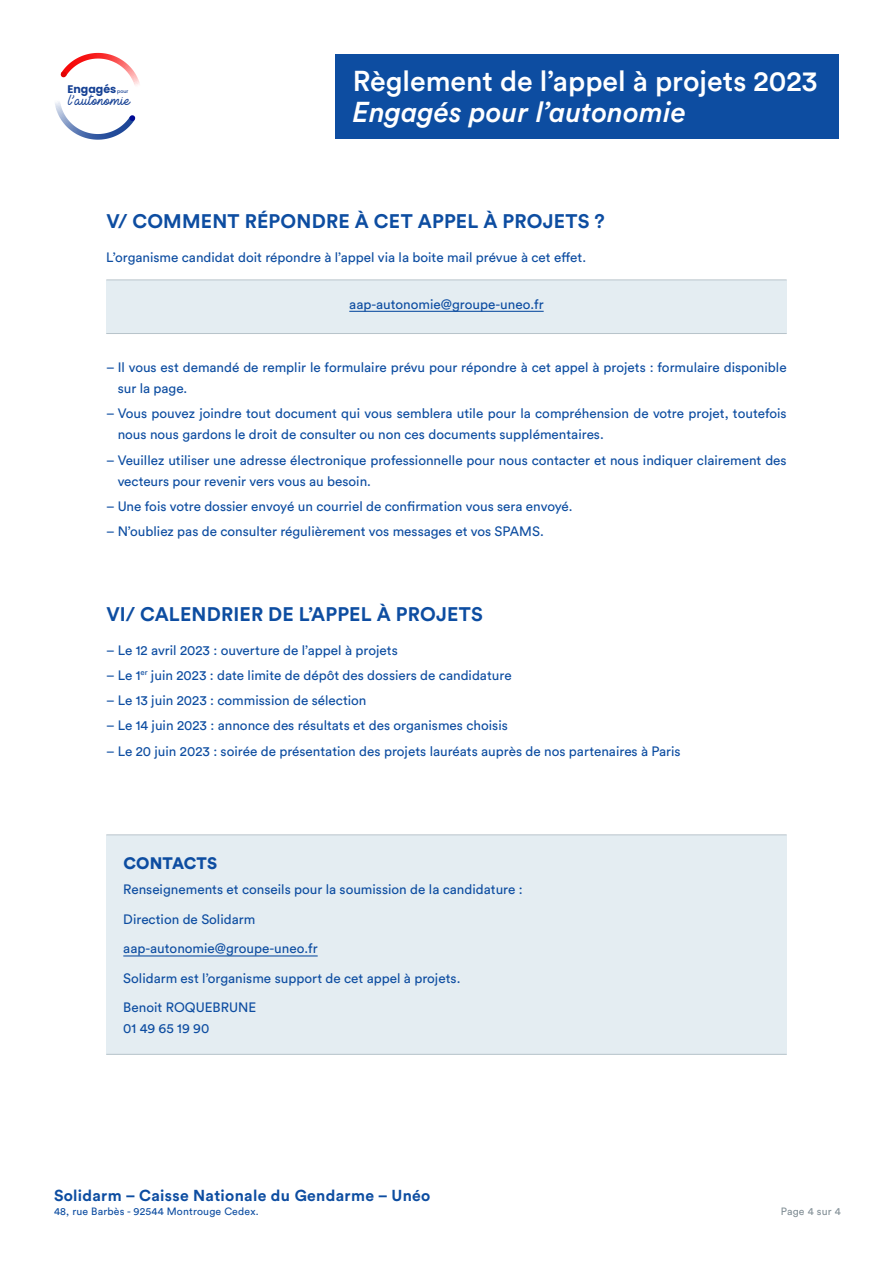
<style>
.page{position:relative;width:893px;height:1263px;background:#fff}
.page>*{position:absolute;margin:0;border:0;box-sizing:border-box;transform-origin:0 0}
.t1{font:500 28.5px "Circular Std";color:#fff}
.t2{font:italic 500 28.5px "Circular Std";color:#fff}
.t3{font:700 19.5px "Circular Std";letter-spacing:.01em;color:#0d4da1}
.t4{font:900 16.5px "Circular Std";letter-spacing:.005em;color:#0d4da1}
.t5{font:700 15.75px "Circular Std";letter-spacing:.02em;color:#0d4da1}
.t6{font:15px "Lieto Me";color:#164194}
.t7{font:13.5px/21px "Circular Std";color:#0d4da1}
.t8{font:700 10.95px "Poppins";color:#164194}
.t9{font:10.5px "Circular Std";letter-spacing:.02em;color:#0d4da1}
.t10{font:10.5px "Circular Std";letter-spacing:.02em;color:#828f96}
.t11{font:500 4.8px "Poppins";color:#164194}
</style>
<div class="page">
<div style="left:106px;top:835px;width:681px;height:219px;background:#e4edf2"></div>
<hr style="left:106px;top:834px;width:681px;height:1px;background:#b8c4cb">
<hr style="left:106px;top:1054px;width:681px;height:1px;background:#b8c4cb">
<div style="left:106px;top:280px;width:681px;height:53px;background:#e4edf2"></div>
<hr style="left:106px;top:280px;width:681px;height:1px;background:#b8c4cb">
<hr style="left:106px;top:333px;width:681px;height:1px;background:#b8c4cb">
<div style="left:336px;top:54px;width:503px;height:84px;background:#0d4da1"></div>
<svg style="left:60px;top:53px;width:44px;height:25px"></svg>
<svg style="left:55px;top:101px;width:81px;height:39px"></svg>
<hr style="left:349px;top:311px;width:195px;height:1px;background:#0d4da1">
<hr style="left:123px;top:955px;width:195px;height:1px;background:#0d4da1">
<p class="t8" style="left:67px;top:83px;width:50px">Engagés</p>
<p class="t6" style="left:68px;top:91px;width:63px">l’autonomie</p>
<p class="t11" style="left:117px;top:89px;width:13px">pour</p>
<p class="t1" style="left:353px;top:63px;width:466px">Règlement de l’appel à projets 2023</p>
<p class="t2" style="left:353px;top:94px;width:335px">Engagés pour l’autonomie</p>
<p class="t3" style="left:106px;top:209px;width:500px">V/ COMMENT RÉPONDRE À CET APPEL À PROJETS ?</p>
<p class="t7" style="left:106px;top:247px;width:481px">L’organisme candidat doit répondre à l’appel via la boite mail prévue à cet effet.</p>
<p class="t7" style="left:349px;top:293px;width:196px">aap-autonomie@groupe-uneo.fr</p>
<p class="t7" style="left:118px;top:357px;width:670px;text-indent:-11px">– Il vous est demandé de remplir le formulaire prévu pour répondre à cet appel à projets : formulaire disponible sur la page.</p>
<p class="t7" style="left:118px;top:403px;width:670px;text-indent:-11px">– Vous pouvez joindre tout document qui vous semblera utile pour la compréhension de votre projet, toutefois nous nous gardons le droit de consulter ou non ces documents supplémentaires.</p>
<p class="t7" style="left:118px;top:449px;width:670px;text-indent:-11px">– Veuillez utiliser une adresse électronique professionnelle pour nous contacter et nous indiquer clairement des vecteurs pour revenir vers vous au besoin.</p>
<p class="t7" style="left:106px;top:496px;width:468px">– Une fois votre dossier envoyé un courriel de confirmation vous sera envoyé.</p>
<p class="t7" style="left:106px;top:521px;width:439px">– N’oubliez pas de consulter régulièrement vos messages et vos SPAMS.</p>
<p class="t3" style="left:106px;top:601px;width:378px">VI/ CALENDRIER DE L’APPEL À PROJETS</p>
<p class="t7" style="left:106px;top:639px;width:293px">– Le 12 avril 2023 : ouverture de l’appel à projets</p>
<p class="t7" style="left:106px;top:664px;width:407px">– Le 1<sup>er</sup> juin 2023 : date limite de dépôt des dossiers de candidature</p>
<p class="t7" style="left:106px;top:690px;width:262px">– Le 13 juin 2023 : commission de sélection</p>
<p class="t7" style="left:106px;top:715px;width:403px">– Le 14 juin 2023 : annonce des résultats et des organismes choisis</p>
<p class="t7" style="left:106px;top:740px;width:576px">– Le 20 juin 2023 : soirée de présentation des projets lauréats auprès de nos partenaires à Paris</p>
<p class="t4" style="left:123px;top:852px;width:95px">CONTACTS</p>
<p class="t7" style="left:123px;top:879px;width:401px">Renseignements et conseils pour la soumission de la candidature :</p>
<p class="t7" style="left:123px;top:908px;width:133px">Direction de Solidarm</p>
<p class="t7" style="left:123px;top:938px;width:196px">aap-autonomie@groupe-uneo.fr</p>
<p class="t7" style="left:123px;top:967px;width:339px">Solidarm est l’organisme support de cet appel à projets.</p>
<p class="t7" style="left:123px;top:997px;width:134px">Benoit ROQUEBRUNE</p>
<p class="t7" style="left:123px;top:1018px;width:87px">01 49 65 19 90</p>
<p class="t5" style="left:54px;top:1185px;width:378px">Solidarm – Caisse Nationale du Gendarme – Unéo</p>
<p class="t9" style="left:54px;top:1205px;width:206px">48, rue Barbès - 92544 Montrouge Cedex.</p>
<p class="t10" style="left:781px;top:1205px;width:61px">Page 4 sur 4</p>
</div>
